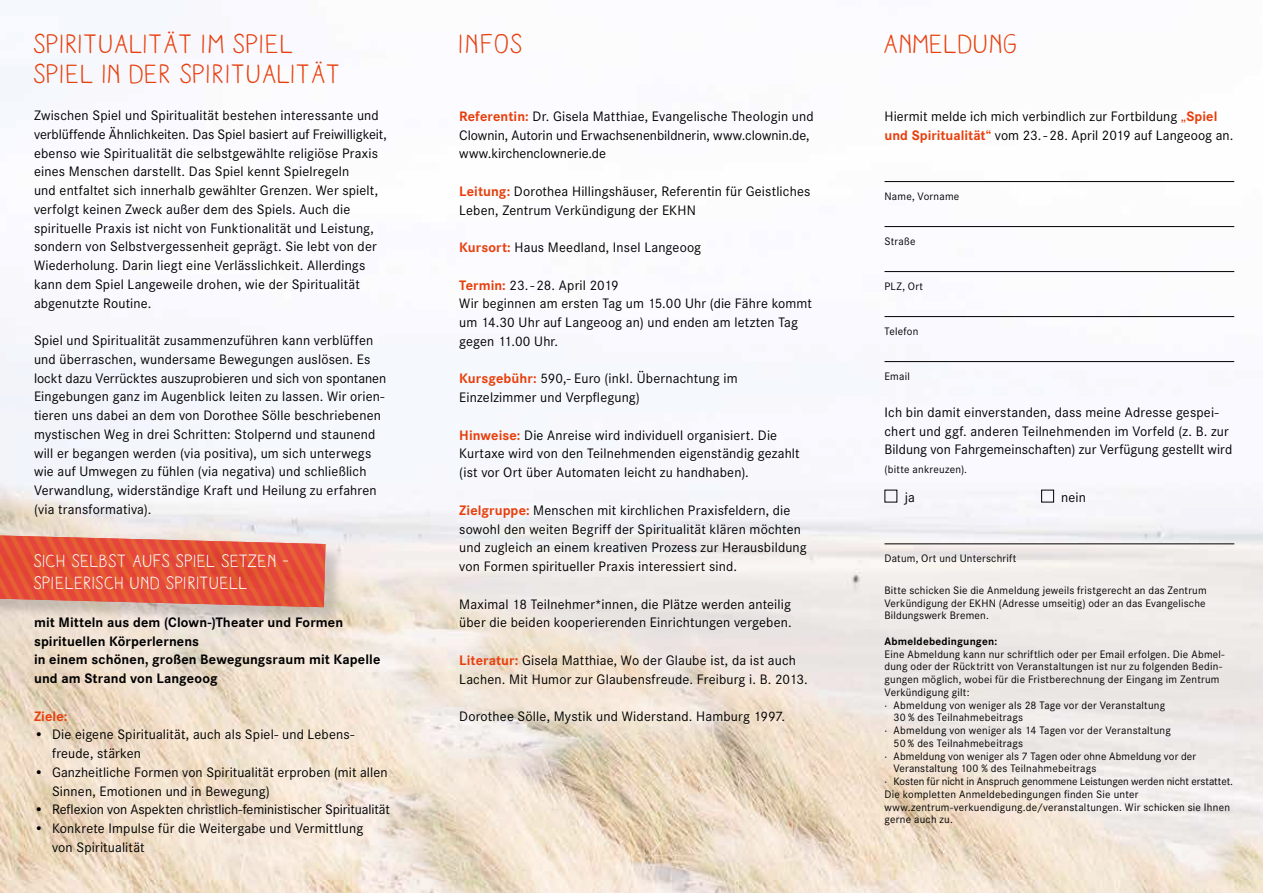
<style>
.page{position:relative;width:1263px;height:893px;background:#fff}
.page>*{position:absolute;margin:0;border:0;box-sizing:border-box;transform-origin:0 0}
.t1{font:27px/30px "Aracne Reg";letter-spacing:.05em;color:#e73f0c}
.t2{font:18px/21.6px "Aracne Reg";letter-spacing:.05em;color:#fff}
.t3{font:14.25px/18.8px "Corporate S";letter-spacing:.01em;color:#000}
.t4{font:700 14.25px/18.8px "Corporate S";letter-spacing:.01em;color:#000}
.t5{font:14.25px "Corporate S";letter-spacing:-.01em;color:#000}
.t6{font:700 14.25px "Corporate S";letter-spacing:.01em;color:#e73f0c}
.t7{font:11.25px/12.8px "Corporate S";letter-spacing:.02em;color:#000;text-align:justify}
.t8{font:11.25px "Corporate S";letter-spacing:-.005em;color:#000}
.t9{font:700 11.25px "Corporate S";letter-spacing:.015em;color:#000}
.s1{font-weight:700;color:#e73f0c}
.s2{color:#e73f0c}
</style>
<div class="page">
<img style="left:0;top:58px;width:1263px;height:835px">
<div style="left:0;top:537px;width:344px;height:89px;background:#000;opacity:.21"></div>
<img style="left:0;top:535px;width:325px;height:72px">
<hr style="left:884px;top:181px;width:350px;height:1px;background:#000">
<hr style="left:884px;top:226px;width:350px;height:1px;background:#000">
<hr style="left:884px;top:271px;width:350px;height:1px;background:#000">
<hr style="left:884px;top:316px;width:350px;height:1px;background:#000">
<hr style="left:884px;top:361px;width:350px;height:1px;background:#000">
<hr style="left:884px;top:544px;width:350px;height:1px;background:#000">
<div style="left:1041px;top:490px;width:13px;height:12px;border:1px solid #000"></div>
<h1 class="t1" style="left:34px;top:28px;width:308px">SPIRITUALITÄT IM SPIEL<br>SPIEL IN DER SPIRITUALITÄT</h1>
<p class="t3" style="left:34px;top:106px;width:354px">Zwischen Spiel und Spiritualität bestehen interessante und verblüffende Ähnlichkeiten. Das Spiel basiert auf Freiwilligkeit, ebenso wie Spiritualität die selbstgewählte religiöse Praxis eines Menschen darstellt. Das Spiel kennt Spielregeln<br>und entfaltet sich innerhalb gewählter Grenzen. Wer spielt, verfolgt keinen Zweck außer dem des Spiels. Auch die spirituelle Praxis ist nicht von Funktionalität und Leistung, sondern von Selbstvergessenheit geprägt. Sie lebt von der Wiederholung. Darin liegt eine Verlässlichkeit. Allerdings kann dem Spiel Langeweile drohen, wie der Spiritualität abgenutzte Routine.</p>
<p class="t3" style="left:34px;top:331px;width:354px">Spiel und Spiritualität zusammenzuführen kann verblüffen und überraschen, wundersame Bewegungen auslösen. Es lockt dazu Verrücktes auszuprobieren und sich von spontanen Eingebungen ganz im Augenblick leiten zu lassen. Wir orien&shy;tieren uns dabei an dem von Dorothee Sölle beschriebenen mystischen Weg in drei Schritten: Stolpernd und staunend will er begangen werden (via positiva), um sich unterwegs wie auf Umwegen zu fühlen (via negativa) und schließlich Verwandlung, widerständige Kraft und Heilung zu erfahren (via transformativa).</p>
<p class="t2" style="left:34px;top:550px;width:257px">SICH SELBST AUFS SPIEL SETZEN –<br>SPIELERISCH UND SPIRITUELL</p>
<p class="t4" style="left:34px;top:613px;width:348px">mit Mitteln aus dem (Clown-)Theater und Formen spirituellen Körperlernens<br>in einem schönen, großen Bewegungsraum mit Kapelle und am Strand von Langeoog</p>
<p class="t6" style="left:34px;top:708px;width:35px">Ziele:</p>
<p class="t3" style="left:52px;top:725px;width:304px;text-indent:-18px">• Die eigene Spiritualität, auch als Spiel- und Lebens&shy;freude, stärken</p>
<p class="t3" style="left:52px;top:763px;width:337px;text-indent:-18px">• Ganzheitliche Formen von Spiritualität erproben (mit allen<br>Sinnen, Emotionen und in Bewegung)</p>
<p class="t5" style="left:34px;top:801px;width:357px">• Reflexion von Aspekten christlich-feministischer Spiritualität</p>
<p class="t3" style="left:52px;top:819px;width:313px;text-indent:-18px">• Konkrete Impulse für die Weitergabe und Vermittlung von Spiritualität</p>
<h1 class="t1" style="left:460px;top:28px;width:64px">INFOS</h1>
<h1 class="t1" style="left:884px;top:28px;width:135px">ANMELDUNG</h1>
<p class="t3" style="left:459px;top:107px;width:356px"><span class="s1">Referentin:</span> Dr. Gisela Matthiae, Evangelische Theologin und<br>Clownin, Autorin und Erwachsenenbildnerin, www.clownin.de, www.kirchenclownerie.de</p>
<p class="t3" style="left:459px;top:182px;width:353px"><span class="s1">Leitung:</span> Dorothea Hillingshäuser, Referentin für Geistliches<br>Leben, Zentrum Verkündigung der EKHN</p>
<p class="t3" style="left:459px;top:238px;width:243px"><span class="s1">Kursort:</span> Haus Meedland, Insel Langeoog</p>
<p class="t3" style="left:459px;top:276px;width:354px"><span class="s1">Termin:</span> 23. - 28. April 2019<br>Wir beginnen am ersten Tag um 15.00 Uhr (die Fähre kommt um 14.30 Uhr auf Langeoog an) und enden am letzten Tag gegen 11.00 Uhr.</p>
<p class="t3" style="left:459px;top:369px;width:280px"><span class="s1">Kursgebühr:</span> 590,- Euro (inkl. Übernachtung im<br>Einzelzimmer und Verpflegung)</p>
<p class="t3" style="left:459px;top:426px;width:342px"><span class="s1">Hinweise:</span> Die Anreise wird individuell organisiert. Die<br>Kurtaxe wird von den Teilnehmenden eigenständig gezahlt (ist vor Ort über Automaten leicht zu handhaben).</p>
<p class="t3" style="left:459px;top:501px;width:349px"><span class="s1">Zielgruppe:</span> Menschen mit kirchlichen Praxisfeldern, die sowohl den weiten Begriff der Spiritualität klären möchten und zugleich an einem kreativen Prozess zur Herausbildung von Formen spiritueller Praxis interessiert sind.</p>
<p class="t3" style="left:459px;top:594px;width:334px">Maximal 18 Teilnehmer*innen, die Plätze werden anteilig über die beiden kooperierenden Einrichtungen vergeben.</p>
<p class="t3" style="left:459px;top:651px;width:350px"><span class="s1">Literatur:</span> Gisela Matthiae, Wo der Glaube ist, da ist auch<br>Lachen. Mit Humor zur Glaubensfreude. Freiburg i. B. 2013.</p>
<p class="t3" style="left:459px;top:707px;width:327px">Dorothee Sölle, Mystik und Widerstand. Hamburg 1997.</p>
<p class="t3" style="left:884px;top:107px;width:350px">Hiermit melde ich mich verbindlich zur Fortbildung <span class="s2">„</span><span class="s1">Spiel und Spiritualität“</span> vom 23. - 28. April 2019 auf Langeoog an.</p>
<p class="t7" style="left:884px;top:190px;width:76px">Name, Vorname</p>
<p class="t7" style="left:884px;top:235px;width:33px">Straße</p>
<p class="t7" style="left:884px;top:280px;width:40px">PLZ, Ort</p>
<p class="t7" style="left:884px;top:325px;width:35px">Telefon</p>
<p class="t7" style="left:884px;top:370px;width:27px">Email</p>
<p class="t3" style="left:884px;top:403px;width:349px">Ich bin damit einverstanden, dass meine Adresse gespei&shy;chert und ggf. anderen Teilnehmenden im Vorfeld (z. B. zur<br>Bildung von Fahrgemeinschaften) zur Verfügung gestellt wird</p>
<p class="t7" style="left:884px;top:463px;width:84px">(bitte ankreuzen).</p>
<p class="t3" style="left:904px;top:488px;width:12px">ja</p>
<p class="t3" style="left:1061px;top:488px;width:26px">nein</p>
<p class="t7" style="left:884px;top:552px;width:133px">Datum, Ort und Unterschrift</p>
<p class="t7" style="left:884px;top:584px;width:324px">Bitte schicken Sie die Anmeldung jeweils fristgerecht an das Zentrum Verkündigung der EKHN (Adresse umseitig) oder an das Evangelische Bildungswerk Bremen.</p>
<p class="t9" style="left:884px;top:635px;width:114px">Abmeldebedingungen:</p>
<p class="t7" style="left:884px;top:647px;width:342px">Eine Abmeldung kann nur schriftlich oder per Email erfolgen. Die Abmel-</p>
<p class="t7" style="left:884px;top:660px;width:339px">dung oder der Rücktritt von Veranstaltungen ist nur zu folgenden Bedin-</p>
<p class="t7" style="left:884px;top:673px;width:337px">gungen möglich, wobei für die Fristberechnung der Eingang im Zentrum</p>
<p class="t7" style="left:884px;top:686px;width:87px">Verkündigung gilt:</p>
<p class="t7" style="left:884px;top:698px;width:282px">· Abmeldung von weniger als 28 Tage vor der Veranstaltung</p>
<p class="t7" style="left:893px;top:711px;width:131px">30 % des Teilnahmebeitrags</p>
<p class="t7" style="left:884px;top:724px;width:288px">· Abmeldung von weniger als 14 Tagen vor der Veranstaltung</p>
<p class="t7" style="left:893px;top:737px;width:131px">50 % des Teilnahmebeitrags</p>
<p class="t7" style="left:884px;top:749px;width:313px">· Abmeldung von weniger als 7 Tagen oder ohne Abmeldung vor der</p>
<p class="t7" style="left:893px;top:762px;width:204px">Veranstaltung 100 % des Teilnahmebeitrags</p>
<p class="t8" style="left:884px;top:775px;width:350px">· Kosten für nicht in Anspruch genommene Leistungen werden nicht erstattet.</p>
<p class="t7" style="left:884px;top:788px;width:255px">Die kompletten Anmeldebedingungen finden Sie unter</p>
<p class="t7" style="left:884px;top:800px;width:347px">www.zentrum-verkuendigung.de/veranstaltungen. Wir schicken sie Ihnen</p>
<p class="t7" style="left:884px;top:813px;width:70px">gerne auch zu.</p>
</div>
